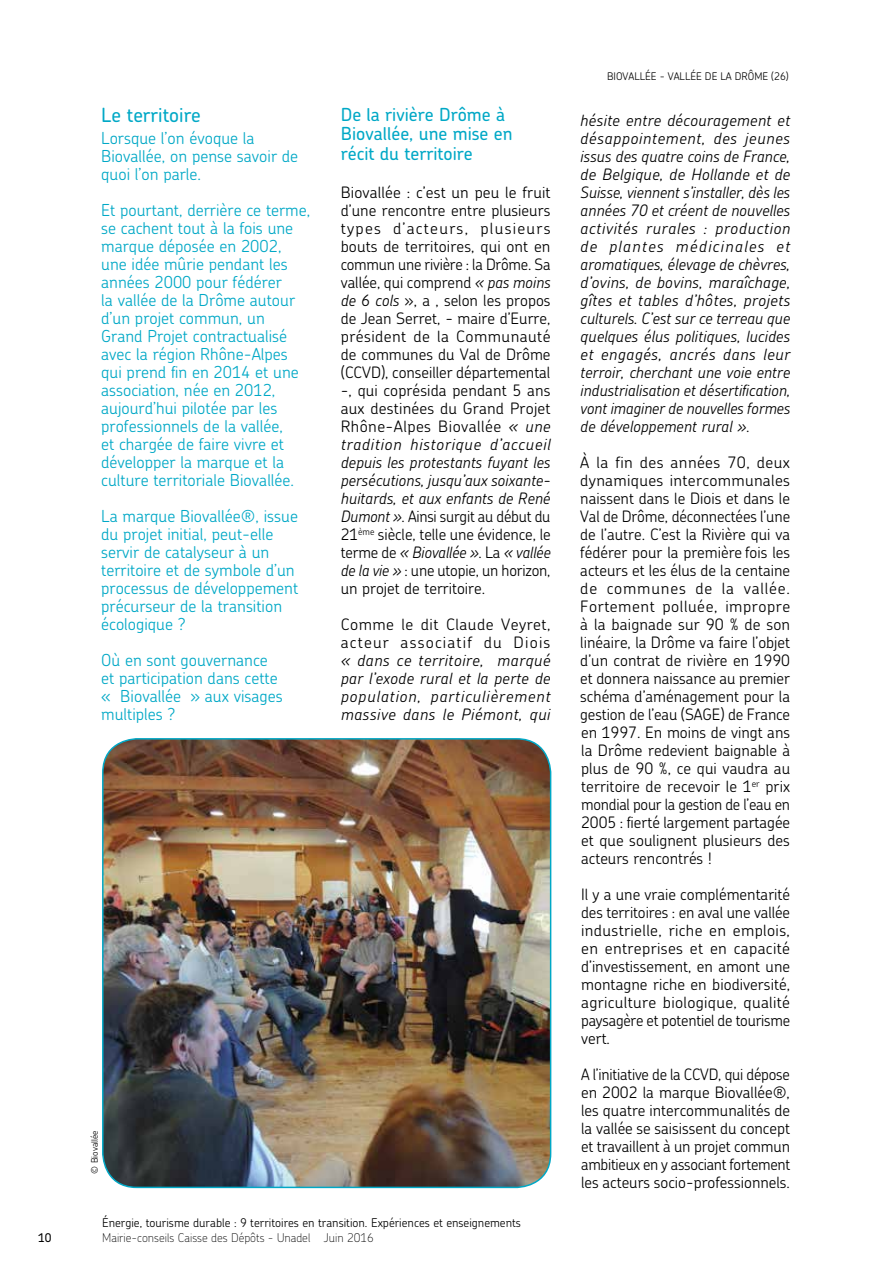
<style>
.page{position:relative;width:893px;height:1263px;background:#fff}
.page>*{position:absolute;margin:0;border:0;box-sizing:border-box;transform-origin:0 0}
.t1{font:500 19.5px "Chevin";color:#00a8c6}
.t2{font:500 18px/19.5px "Chevin";color:#00a8c6}
.t3{font:300 16.5px/18px "Chevin";color:#00a8c6}
.t4{font:300 15.75px/18px "Chevin";color:#000;text-align:justify}
.t5{font:italic 300 15.75px/18px "Chevin";letter-spacing:.01em;color:#000;text-align:justify}
.t6{font:300 15.75px/18px "Chevin";letter-spacing:.07em;color:#000}
.t7{font:300 12px "Chevin";color:#000}
.t8{font:100 12px "Chevin";color:#000}
.t9{font:500 12px "Chevin";color:#000}
.t10{font:300 10.5px "Chevin";color:#000}
.t11{font:300 9px "Chevin";color:#000}
.s1{font-style:italic}
.s2{font-style:normal}
</style>
<div class="page">
<img style="left:103px;top:739px;width:448px;height:448px">
<div style="left:102px;top:738px;width:449px;height:450px;border:2px solid #00a8c6;border-radius:34px"></div>
<p class="t9" style="left:38px;top:1230px;width:15px">10</p>
<p class="t1" style="left:101px;top:102px;width:101px">Le territoire</p>
<p class="t3" style="left:101px;top:129px;width:199px">Lorsque l’on évoque la<br>Biovallée, on pense savoir de quoi l’on parle.</p>
<p class="t3" style="left:101px;top:201px;width:211px">Et pourtant, derrière ce terme, se cachent tout à la fois une marque déposée en 2002, une idée mûrie pendant les années 2000 pour fédérer<br>la vallée de la Drôme autour d’un projet commun, un<br>Grand Projet contractualisé avec la région Rhône‑Alpes qui prend fin en 2014 et une association, née en 2012, aujourd’hui pilotée par les professionnels de la vallée,<br>et chargée de faire vivre et développer la marque et la culture territoriale Biovallée.</p>
<p class="t3" style="left:101px;top:507px;width:198px">La marque Biovallée®, issue du projet initial, peut-elle servir de catalyseur à un territoire et de symbole d’un processus de développement précurseur de la transition écologique ?</p>
<p class="t3" style="left:101px;top:651px;width:183px">Où en sont gouvernance et participation dans cette « Biovallée » aux visages multiples ?</p>
<p class="t2" style="left:341px;top:104px;width:173px">De la rivière Drôme à<br>Biovallée, une mise en récit du territoire</p>
<p class="t4" style="left:341px;top:183px;width:211px">Biovallée : c’est un peu le fruit d’une rencontre entre plusieurs types d’acteurs, plusieurs bouts de territoires, qui ont en commun une rivière : la Drôme. Sa vallée, qui comprend <span class="s1">« pas moins de 6 cols</span> », a , selon les propos de Jean Serret, - maire d’Eurre, président de la Communauté de communes du Val de Drôme (CCVD), conseiller départemental -, qui coprésida pendant 5 ans aux destinées du Grand Projet Rhône‑Alpes Biovallée <span class="s1">« une tradition historique d’accueil depuis les protestants fuyant les persécutions, jusqu’aux soixante&shy;huitards, et aux enfants de René Dumont »</span>. Ainsi surgit au début du 21<sup>ème</sup> siècle, telle une évidence, le terme de <span class="s1">« Biovallée »</span>. La <span class="s1">« vallée de la vie »</span> : une utopie, un horizon, un projet de territoire.</p>
<p class="t6" style="left:341px;top:615px;width:211px">Comme le dit Claude Veyret, acteur associatif du Diois</p>
<p class="t5" style="left:341px;top:651px;width:211px">« dans ce territoire, marqué par l’exode rural et la perte de population, particulièrement massive dans le Piémont, qui</p>
<p class="t11" style="left:89px;top:1174px;width:45px;rotate:-90deg">© Biovallée</p>
<p class="t7" style="left:102px;top:1215px;width:420px">Énergie, tourisme durable : 9 territoires en transition. Expériences et enseignements</p>
<p class="t8" style="left:102px;top:1230px;width:273px">Mairie-conseils Caisse des Dépôts - Unadel Juin 2016</p>
<p class="t10" style="left:607px;top:69px;width:183px">BIOVALLÉE - VALLÉE DE LA DRÔME (26)</p>
<p class="t5" style="left:580px;top:111px;width:211px">hésite entre découragement et désappointement, des jeunes issus des quatre coins de France, de Belgique, de Hollande et de Suisse, viennent s’installer, dès les années 70 et créent de nouvelles activités rurales : production de plantes médicinales et aromatiques, élevage de chèvres, d’ovins, de bovins, maraîchage, gîtes et tables d’hôtes, projets culturels. C’est sur ce terreau que quelques élus politiques, lucides et engagés, ancrés dans leur terroir, cherchant une voie entre industrialisation et désertification, vont imaginer de nouvelles formes de développement rural »<span class="s2">.</span></p>
<p class="t4" style="left:580px;top:453px;width:211px">À la fin des années 70, deux dynamiques intercommunales naissent dans le Diois et dans le Val de Drôme, déconnectées l’une de l’autre. C’est la Rivière qui va fédérer pour la première fois les acteurs et les élus de la centaine de communes de la vallée.<br>Fortement polluée, impropre à la baignade sur 90 % de son linéaire, la Drôme va faire l’objet d’un contrat de rivière en 1990 et donnera naissance au premier schéma d’aménagement pour la gestion de l’eau (SAGE) de France en 1997. En moins de vingt ans la Drôme redevient baignable à plus de 90 %, ce qui vaudra au territoire de recevoir le 1<sup>er</sup> prix mondial pour la gestion de l’eau en 2005 : fierté largement partagée et que soulignent plusieurs des acteurs rencontrés !</p>
<p class="t4" style="left:581px;top:885px;width:211px">Il y a une vraie complémentarité des territoires : en aval une vallée industrielle, riche en emplois, en entreprises et en capacité d’investissement, en amont une montagne riche en biodiversité, agriculture biologique, qualité paysagère et potentiel de tourisme vert.</p>
<p class="t4" style="left:581px;top:1065px;width:211px">A l’initiative de la CCVD, qui dépose en 2002 la marque Biovallée®, les quatre intercommunalités de la vallée se saisissent du concept et travaillent à un projet commun ambitieux en y associant fortement les acteurs socio-professionnels.</p>
</div>
